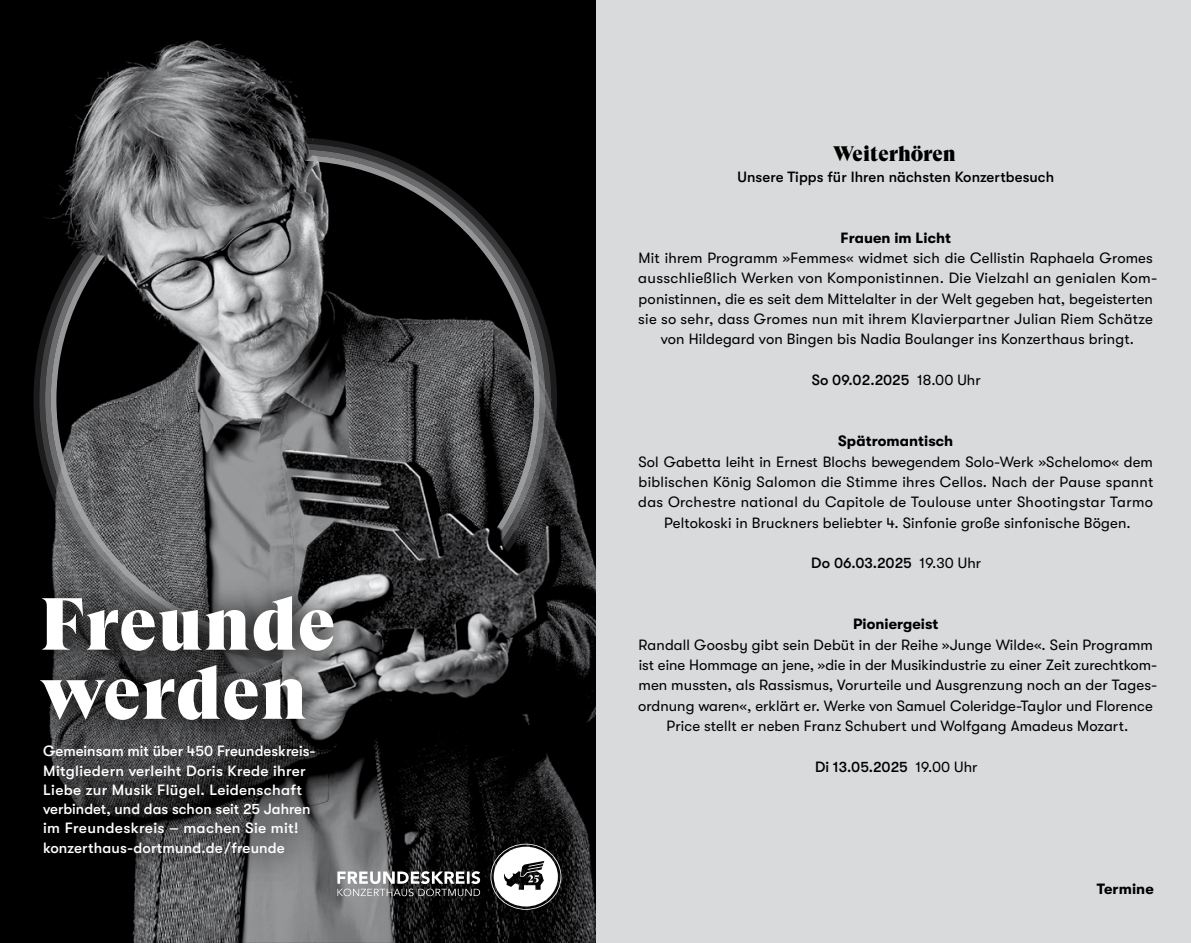
<style>
.page{position:relative;width:1191px;height:943px;background:#fff}
.page>*{position:absolute;margin:0;border:0;box-sizing:border-box;transform-origin:0 0}
.t1{font:73.5px/69.1px "GT Super Display Super";letter-spacing:.01em;color:#fff}
.t2{font:21px "GT Super Display Super";color:#000}
.t3{font:14.88px/20.3px "GT Walsheim";letter-spacing:.01em;color:#000;text-align:center}
.t4{font:500 14.88px/19.2px "GT Walsheim";letter-spacing:.01em;color:#fff}
.t5{font:500 14.88px "GT Walsheim";letter-spacing:.005em;color:#000}
.t6{font:700 14.88px "GT Walsheim";letter-spacing:.005em;color:#000}
.s1{font-weight:400}
</style>
<div class="page">
<div style="left:595px;top:0;width:596px;height:943px;background:#d9dadb"></div>
<img style="left:0;top:0;width:590px;height:943px">
<div style="left:11px;top:563px;width:362px;height:331px;background:#000;opacity:.75"></div>
<div style="left:23px;top:575px;width:341px;height:176px;background:#000;opacity:.75"></div>
<div style="left:23px;top:725px;width:317px;height:159px;background:#000;opacity:.75"></div>
<svg style="left:490px;top:843px;width:71px;height:66px"></svg>
<h1 class="t1" style="left:40px;top:590px;width:297px">Freunde werden</h1>
<p class="t4" style="left:43px;top:741px;width:274px">Gemeinsam mit über 450 Freundeskreis-Mitgliedern verleiht Doris Krede ihrer Liebe zur Musik Flügel. Leidenschaft verbindet, und das schon seit 25 Jahren im Freundeskreis – machen Sie mit! konzerthaus-dortmund.de/freunde</p>
<h2 class="t2" style="left:832px;top:143px;width:125px">Weiterhören</h2>
<p class="t5" style="left:737px;top:168px;width:318px">Unsere Tipps für Ihren nächsten Konzertbesuch</p>
<p class="t6" style="left:840px;top:229px;width:112px">Frauen im Licht</p>
<p class="t3" style="left:638px;top:248px;width:520px">Mit ihrem Programm »Femmes« widmet sich die Cellistin Raphaela Gromes ausschließlich Werken von Komponistinnen. Die Vielzahl an genialen Kom&shy;ponistinnen, die es seit dem Mittelalter in der Welt gegeben hat, begeisterten sie so sehr, dass Gromes nun mit ihrem Klavierpartner Julian Riem Schätze von Hildegard von Bingen bis Nadia Boulanger ins Konzerthaus bringt.</p>
<p class="t5" style="left:811px;top:371px;width:171px">So 09.02.2025 <span class="s1">18.00 Uhr</span></p>
<p class="t6" style="left:838px;top:432px;width:116px">Spätromantisch</p>
<p class="t3" style="left:638px;top:451px;width:516px">Sol Gabetta leiht in Ernest Blochs bewegendem Solo-Werk »Schelomo« dem biblischen König Salomon die Stimme ihres Cellos. Nach der Pause spannt das Orchestre national du Capitole de Toulouse unter Shootingstar Tarmo Peltokoski in Bruckners beliebter 4. Sinfonie große sinfonische Bögen.</p>
<p class="t5" style="left:811px;top:554px;width:171px">Do 06.03.2025 <span class="s1">19.30 Uhr</span></p>
<p class="t6" style="left:853px;top:616px;width:87px">Pioniergeist</p>
<p class="t3" style="left:638px;top:634px;width:521px">Randall Goosby gibt sein Debüt in der Reihe »Junge Wilde«. Sein Programm ist eine Hommage an jene, »die in der Musikindustrie zu einer Zeit zurechtkom&shy;men mussten, als Rassismus, Vorurteile und Ausgrenzung noch an der Tages&shy;ordnung waren«, erklärt er. Werke von Samuel Coleridge-Taylor und Florence Price stellt er neben Franz Schubert und Wolfgang Amadeus Mozart.</p>
<p class="t5" style="left:815px;top:758px;width:164px">Di 13.05.2025 <span class="s1">19.00 Uhr</span></p>
<p class="t6" style="left:1096px;top:880px;width:58px">Termine</p>
</div>
